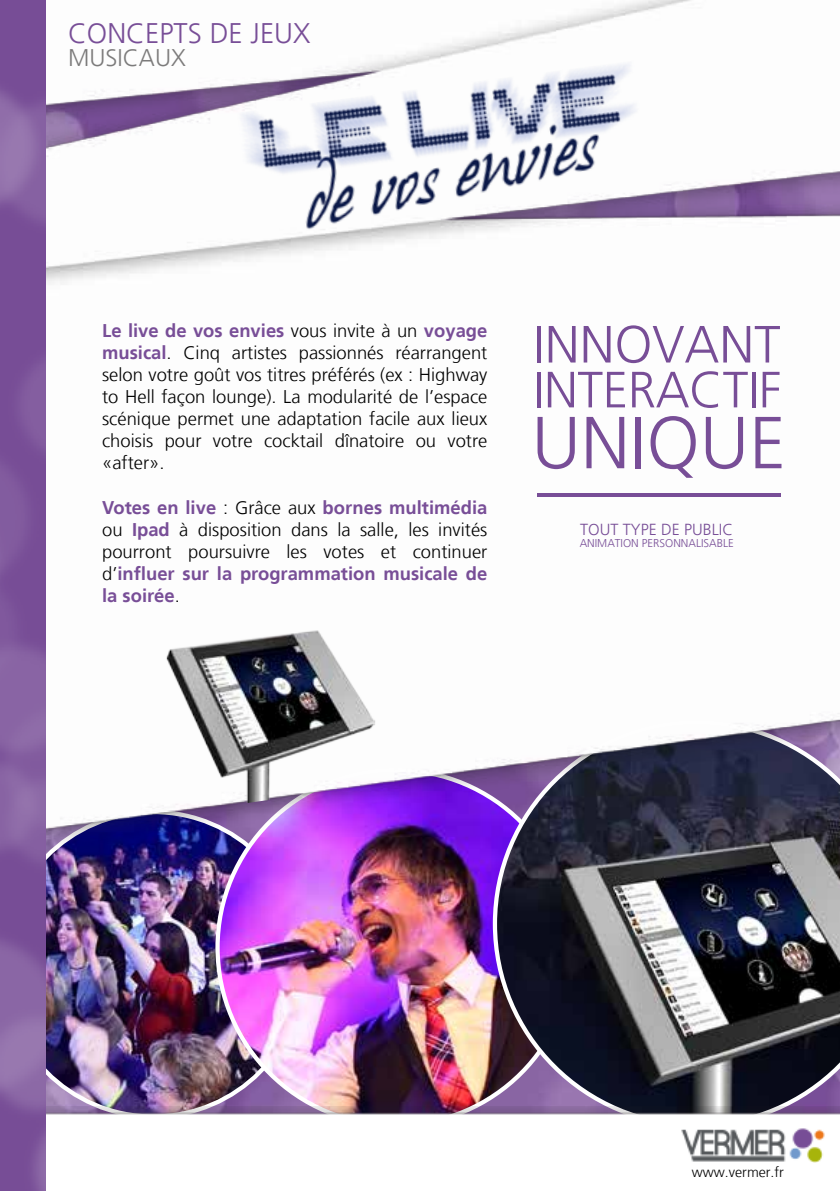
<style>
.page{position:relative;width:840px;height:1191px;background:#fff}
.page>*{position:absolute;margin:0;border:0;box-sizing:border-box;transform-origin:0 0}
.t1{font:300 73.6px "Frutiger LT";color:#784e97}
.t2{font:300 52.4px "Frutiger LT";color:#784e97}
.t3{font:300 51px "Frutiger LT";letter-spacing:-.01em;color:#784e97}
.t4{font:300 28.2px "Frutiger LT";color:#784e97}
.t5{font:300 24px "Frutiger LT";color:#7c7b7b}
.t6{font:300 18.4px/22px "Frutiger LT";color:#000;text-align:justify}
.t7{font:300 16px "Frutiger LT";color:#784e97}
.t8{font:300 14.2px "Frutiger LT";color:#000}
.t9{font:300 11.4px "Frutiger LT";color:#784e97}
.s1{font-weight:700;color:#784e97}
</style>
<div class="page">
<img style="left:45px;top:864px;width:172px;height:242px">
<img style="left:217px;top:864px;width:275px;height:242px">
<svg style="left:492px;top:864px;width:347px;height:242px;background:#4a4955"></svg>
<img style="left:45px;top:0;width:794px;height:864px">
<img style="left:219px;top:57px;width:456px;height:183px">
<img style="left:125px;top:565px;width:250px;height:249px">
<hr style="left:536px;top:493px;width:244px;height:4px;background:#784e97">
<img style="left:45px;top:1106px;width:794px;height:85px">
<img style="left:680px;top:1127px;width:144px;height:35px">
<svg style="left:0;top:0;width:45px;height:1191px;background:#80599d"></svg>
<h3 class="t4" style="left:68px;top:17px;width:243px">CONCEPTS DE JEUX</h3>
<h3 class="t5" style="left:68px;top:44px;width:119px">MUSICAUX</h3>
<p class="t6" style="left:102px;top:320px;width:386px"><span class="s1">Le live de vos envies</span> vous invite à un <span class="s1">voyage musical</span>. Cinq artistes passionnés réarrangent selon votre goût vos titres préférés (ex : Highway to Hell façon lounge). La modularité de l’espace scénique permet une adaptation facile aux lieux choisis pour votre cocktail dînatoire ou votre «after».</p>
<p class="t6" style="left:102px;top:496px;width:386px"><span class="s1">Votes en live</span> : Grâce aux <span class="s1">bornes multimédia </span>ou <span class="s1">Ipad</span> à disposition dans la salle, les invités pourront poursuivre les votes et continuer d’<span class="s1">influer sur la programmation musicale de la soirée</span>.</p>
<h2 class="t2" style="left:532px;top:315px;width:249px">INNOVANT</h2>
<h3 class="t3" style="left:532px;top:361px;width:250px">INTERACTIF</h3>
<h1 class="t1" style="left:531px;top:401px;width:256px">UNIQUE</h1>
<p class="t7" style="left:580px;top:520px;width:154px">TOUT TYPE DE PUBLIC</p>
<p class="t9" style="left:579px;top:537px;width:155px">ANIMATION PERSONNALISABLE</p>
<p class="t8" style="left:691px;top:1163px;width:93px">www.vermer.fr</p>
</div>
